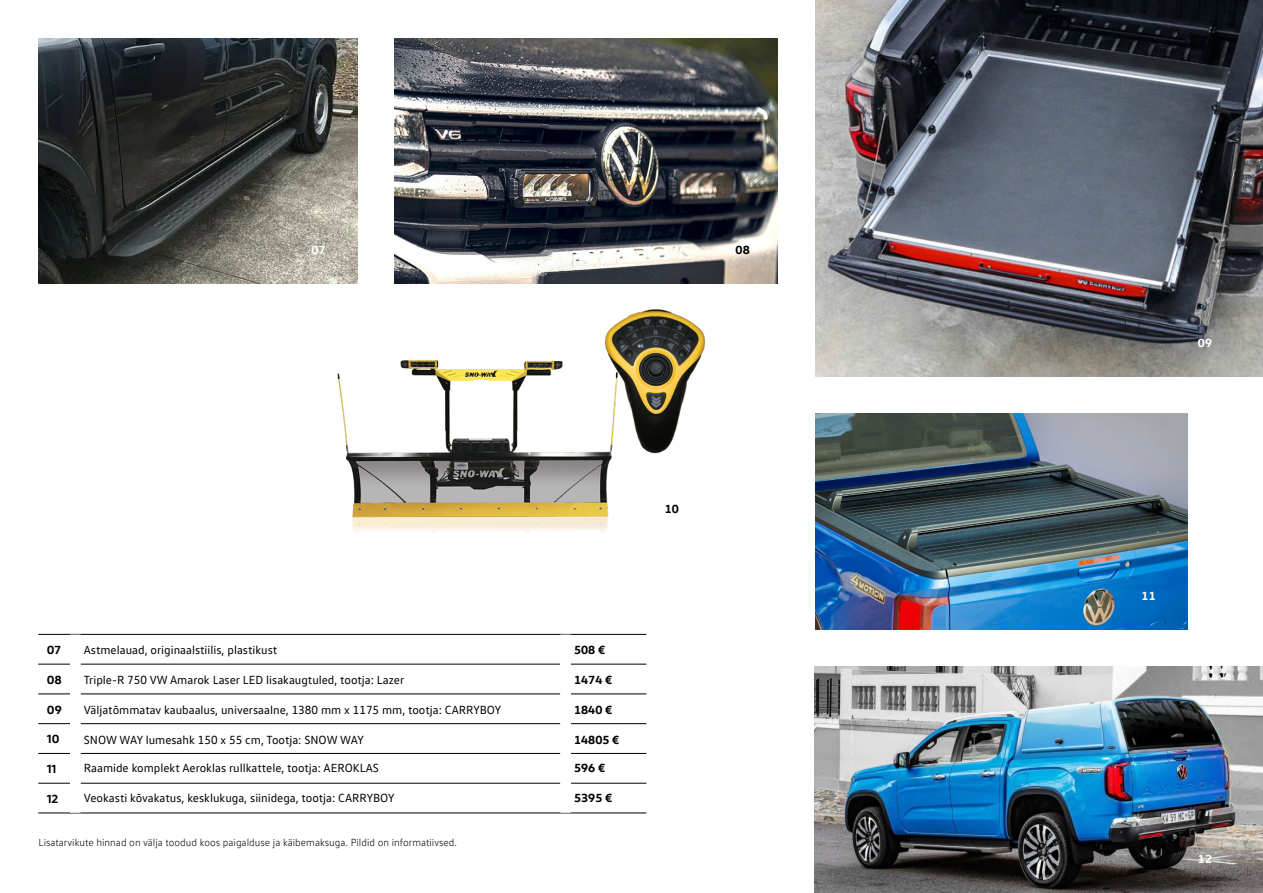
<style>
.page{position:relative;width:1263px;height:893px;background:#fff}
.page>*{position:absolute;margin:0;border:0;box-sizing:border-box;transform-origin:0 0}
.t1{font:12px "VW Text";color:#000}
.t2{font:700 12px "VW Head";color:#000}
.t3{font:700 12px "VW Head";color:#fff}
.t4{font:300 10.5px "VW Text";color:#000}
</style>
<div class="page">
<hr style="left:38px;top:634px;width:37px;height:1px;background:#000">
<hr style="left:75px;top:634px;width:491px;height:1px;background:#000">
<hr style="left:566px;top:634px;width:80px;height:1px;background:#000">
<hr style="left:38px;top:664px;width:32px;height:1px;background:#000">
<hr style="left:81px;top:664px;width:479px;height:1px;background:#000">
<hr style="left:571px;top:664px;width:75px;height:1px;background:#000">
<hr style="left:38px;top:694px;width:32px;height:1px;background:#000">
<hr style="left:81px;top:694px;width:479px;height:1px;background:#000">
<hr style="left:571px;top:694px;width:75px;height:1px;background:#000">
<hr style="left:38px;top:723px;width:32px;height:1px;background:#000">
<hr style="left:81px;top:723px;width:479px;height:1px;background:#000">
<hr style="left:571px;top:723px;width:75px;height:1px;background:#000">
<hr style="left:38px;top:753px;width:32px;height:1px;background:#000">
<hr style="left:81px;top:753px;width:479px;height:1px;background:#000">
<hr style="left:571px;top:753px;width:75px;height:1px;background:#000">
<hr style="left:38px;top:783px;width:32px;height:1px;background:#000">
<hr style="left:81px;top:783px;width:479px;height:1px;background:#000">
<hr style="left:571px;top:783px;width:75px;height:1px;background:#000">
<hr style="left:38px;top:813px;width:37px;height:1px;background:#000">
<hr style="left:75px;top:813px;width:491px;height:1px;background:#000">
<hr style="left:566px;top:813px;width:80px;height:1px;background:#000">
<img style="left:815px;top:0;width:448px;height:376px">
<img style="left:814px;top:666px;width:449px;height:227px">
<img style="left:815px;top:413px;width:372px;height:216px">
<img style="left:337px;top:347px;width:275px;height:185px">
<img style="left:606px;top:309px;width:98px;height:145px">
<img style="left:38px;top:38px;width:320px;height:245px">
<img style="left:395px;top:38px;width:383px;height:245px">
<p class="t3" style="left:311px;top:242px;width:16px">07</p>
<p class="t2" style="left:736px;top:242px;width:16px">08</p>
<p class="t2" style="left:665px;top:501px;width:16px">10</p>
<p class="t2" style="left:47px;top:642px;width:16px">07</p>
<p class="t1" style="left:84px;top:642px;width:195px">Astmelauad, originaalstiilis, plastikust</p>
<p class="t2" style="left:574px;top:642px;width:33px">508 €</p>
<p class="t2" style="left:47px;top:672px;width:17px">08</p>
<p class="t1" style="left:84px;top:672px;width:322px">Triple-R 750 VW Amarok Laser LED lisakaugtuled, tootja: Lazer</p>
<p class="t2" style="left:574px;top:672px;width:40px">1474 €</p>
<p class="t2" style="left:47px;top:701px;width:17px">09</p>
<p class="t1" style="left:84px;top:702px;width:419px">Väljatõmmatav kaubaalus, universaalne, 1380 mm x 1175 mm, tootja: CARRYBOY</p>
<p class="t2" style="left:574px;top:702px;width:40px">1840 €</p>
<p class="t2" style="left:47px;top:731px;width:14px">10</p>
<p class="t1" style="left:84px;top:732px;width:281px">SNOW WAY lumesahk 150 x 55 cm, Tootja: SNOW WAY</p>
<p class="t2" style="left:574px;top:732px;width:47px">14805 €</p>
<p class="t2" style="left:47px;top:761px;width:11px">11</p>
<p class="t1" style="left:84px;top:761px;width:297px">Raamide komplekt Aeroklas rullkattele, tootja: AEROKLAS</p>
<p class="t2" style="left:574px;top:760px;width:33px">596 €</p>
<p class="t2" style="left:47px;top:791px;width:13px">12</p>
<p class="t1" style="left:84px;top:791px;width:312px">Veokasti kõvakatus, kesklukuga, siinidega, tootja: CARRYBOY</p>
<p class="t2" style="left:574px;top:790px;width:40px">5395 €</p>
<p class="t4" style="left:39px;top:836px;width:420px">Lisatarvikute hinnad on välja toodud koos paigalduse ja käibemaksuga. Pildid on informatiivsed.</p>
<p class="t3" style="left:1198px;top:335px;width:16px">09</p>
<p class="t3" style="left:1142px;top:588px;width:16px">11</p>
<p class="t3" style="left:1198px;top:851px;width:16px">12</p>
</div>
